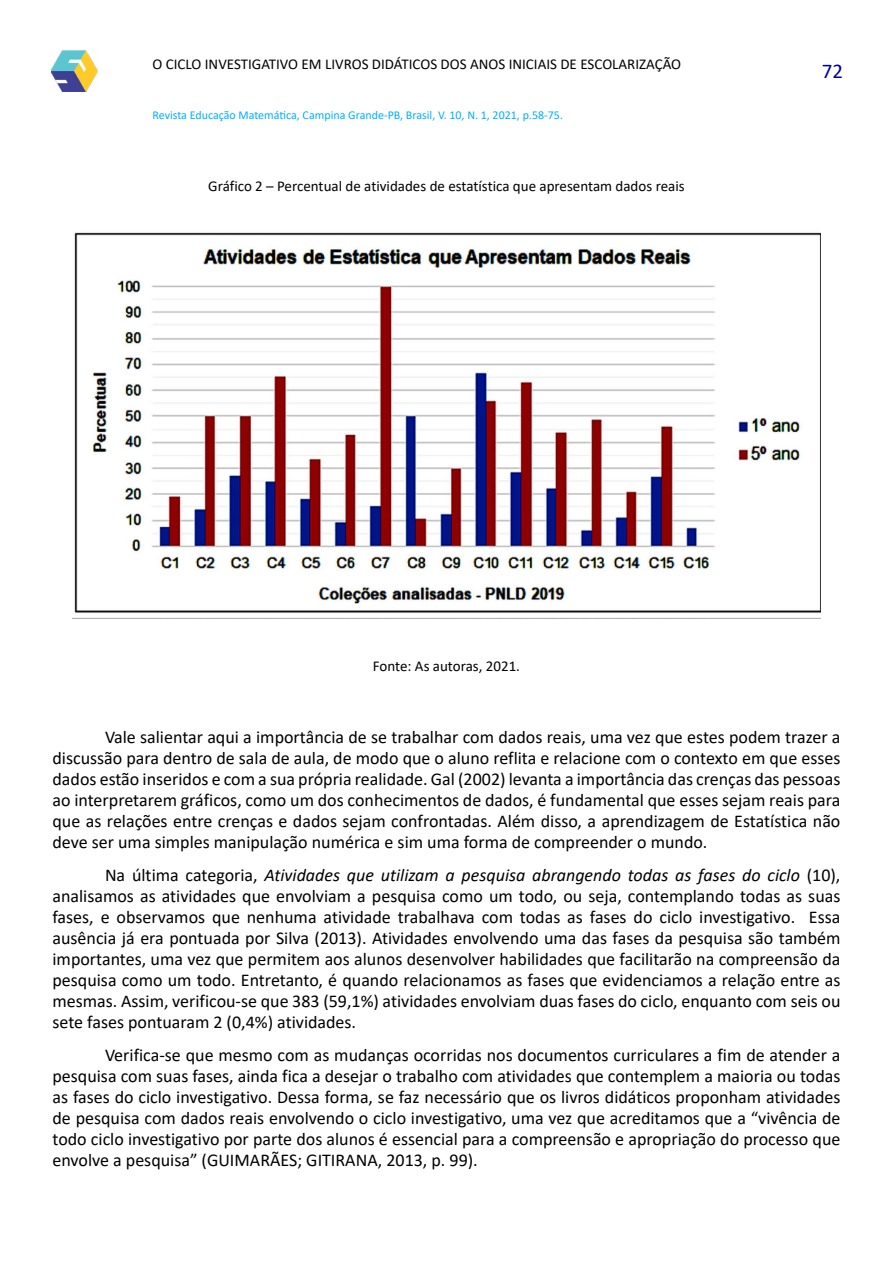
<style>
.page{position:relative;width:893px;height:1263px;background:#fff}
.page>*{position:absolute;margin:0;border:0;box-sizing:border-box;transform-origin:0 0}
.t1{font:21px "Calibri";color:#00009c}
.t2{font:18px/21px "Calibri";color:#000;text-align:justify}
.t3{font:15px "Calibri";color:#000}
.t4{font:12px "Calibri";color:#00afff}
.s1{font-style:italic}
</style>
<div class="page">
<img style="left:51px;top:51px;width:47px;height:41px">
<img style="left:74px;top:232px;width:746px;height:386px">
<p class="t3" style="left:152px;top:54px;width:530px">O CICLO INVESTIGATIVO EM LIVROS DIDÁTICOS DOS ANOS INICIAIS DE ESCOLARIZAÇÃO</p>
<p class="t4" style="left:152px;top:107px;width:412px">Revista Educação Matemática, Campina Grande-PB, Brasil, V. 10, N. 1, 2021, p.58-75.</p>
<p class="t3" style="left:208px;top:176px;width:478px">Gráfico 2 – Percentual de atividades de estatística que apresentam dados reais</p>
<p class="t1" style="left:822px;top:56px;width:23px">72</p>
<p class="t3" style="left:373px;top:656px;width:149px">Fonte: As autoras, 2021.</p>
<p class="t2" style="left:52px;top:726px;width:789px;text-indent:53px">Vale salientar aqui a importância de se trabalhar com dados reais, uma vez que estes podem trazer a discussão para dentro de sala de aula, de modo que o aluno reflita e relacione com o contexto em que esses dados estão inseridos e com a sua própria realidade. Gal (2002) levanta a importância das crenças das pessoas ao interpretarem gráficos, como um dos conhecimentos de dados, é fundamental que esses sejam reais para que as relações entre crenças e dados sejam confrontadas. Além disso, a aprendizagem de Estatística não deve ser uma simples manipulação numérica e sim uma forma de compreender o mundo.</p>
<p class="t2" style="left:52px;top:864px;width:789px;text-indent:53px">Na última categoria, <span class="s1">Atividades que utilizam a pesquisa abrangendo todas as fases do ciclo</span> (10), analisamos as atividades que envolviam a pesquisa como um todo, ou seja, contemplando todas as suas fases, e observamos que nenhuma atividade trabalhava com todas as fases do ciclo investigativo. Essa ausência já era pontuada por Silva (2013). Atividades envolvendo uma das fases da pesquisa são também importantes, uma vez que permitem aos alunos desenvolver habilidades que facilitarão na compreensão da pesquisa como um todo. Entretanto, é quando relacionamos as fases que evidenciamos a relação entre as mesmas. Assim, verificou-se que 383 (59,1%) atividades envolviam duas fases do ciclo, enquanto com seis ou sete fases pontuaram 2 (0,4%) atividades.</p>
<p class="t2" style="left:52px;top:1044px;width:789px;text-indent:53px">Verifica-se que mesmo com as mudanças ocorridas nos documentos curriculares a fim de atender a pesquisa com suas fases, ainda fica a desejar o trabalho com atividades que contemplem a maioria ou todas as fases do ciclo investigativo. Dessa forma, se faz necessário que os livros didáticos proponham atividades de pesquisa com dados reais envolvendo o ciclo investigativo, uma vez que acreditamos que a “vivência de todo ciclo investigativo por parte dos alunos é essencial para a compreensão e apropriação do processo que envolve a pesquisa” (GUIMARÃES; GITIRANA, 2013, p. 99).</p>
</div>
